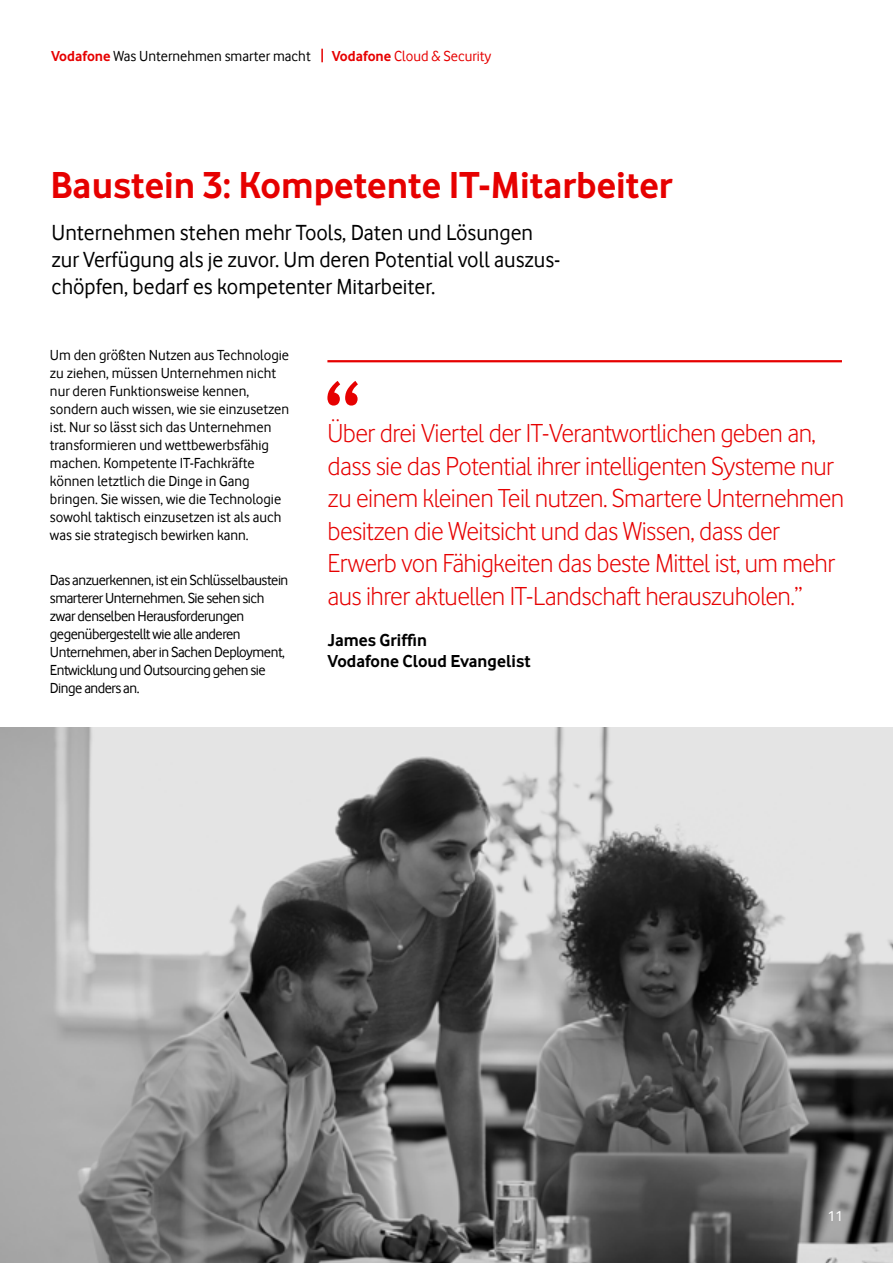
<style>
.page{position:relative;width:893px;height:1263px;background:#fff}
.page>*{position:absolute;margin:0;border:0;box-sizing:border-box;transform-origin:0 0}
.t1{font:700 39px "Vodafone Rg";color:#e60000}
.t2{font:27px/32.4px "Vodafone Lt";letter-spacing:-.02em;color:#e60000}
.t3{font:22.5px/27px "Vodafone Rg";color:#000}
.t4{font:700 18px/21.6px "Vodafone Rg";color:#000}
.t5{font:15px/18px "Vodafone Rg";color:#000}
.t6{font:15px/18px "Vodafone Rg";letter-spacing:-.03em;color:#000}
.t7{font:15px "Vodafone Rg";color:#e60000}
.t8{font:15px "Vodafone Rg";color:#fff}
.s1{font-weight:700;color:#e60000}
.s2{font-weight:700}
</style>
<div class="page">
<svg style="left:321px;top:49px;width:2px;height:13px"></svg>
<hr style="left:327px;top:360px;width:515px;height:2px;background:#e60000">
<svg style="left:327px;top:381px;width:31px;height:25px"></svg>
<img style="left:0;top:727px;width:893px;height:536px">
<p class="t5" style="left:51px;top:47px;width:261px"><span class="s1">Vodafone</span> Was Unternehmen smarter macht</p>
<p class="t7" style="left:332px;top:48px;width:161px"><span class="s2">Vodafone</span> Cloud &amp; Security</p>
<h1 class="t1" style="left:50px;top:162px;width:624px">Baustein 3: Kompetente IT-Mitarbeiter</h1>
<h3 class="t3" style="left:52px;top:219px;width:510px">Unternehmen stehen mehr Tools, Daten und Lösungen zur Verfügung als je zuvor. Um deren Potential voll auszus&shy;chöpfen, bedarf es kompetenter Mitarbeiter.</h3>
<p class="t5" style="left:50px;top:346px;width:241px">Um den größten Nutzen aus Technologie zu ziehen, müssen Unternehmen nicht nur deren Funktionsweise kennen, sondern auch wissen, wie sie einzusetzen ist. Nur so lässt sich das Unternehmen transformieren und wettbewerbsfähig machen. Kompetente IT-Fachkräfte können letztlich die Dinge in Gang bringen. Sie wissen, wie die Technologie sowohl taktisch einzusetzen ist als auch was sie strategisch bewirken kann.</p>
<p class="t6" style="left:50px;top:570px;width:240px">Das anzuerkennen, ist ein Schlüsselbaustein smarterer Unternehmen. Sie sehen sich zwar denselben Herausforderungen gegenübergestellt wie alle anderen Unternehmen, aber in Sachen Deployment, Entwicklung und Outsourcing gehen sie Dinge anders an.</p>
<p class="t2" style="left:327px;top:417px;width:518px">Über drei Viertel der IT-Verantwortlichen geben an, dass sie das Potential ihrer intelligenten Systeme nur zu einem kleinen Teil nutzen. Smartere Unternehmen besitzen die Weitsicht und das Wissen, dass der Erwerb von Fähigkeiten das beste Mittel ist, um mehr aus ihrer aktuellen IT-Landschaft herauszuholen.”</p>
<p class="t4" style="left:327px;top:629px;width:205px">James Griffin<br>Vodafone Cloud Evangelist</p>
<p class="t8" style="left:828px;top:1207px;width:17px">11</p>
</div>
